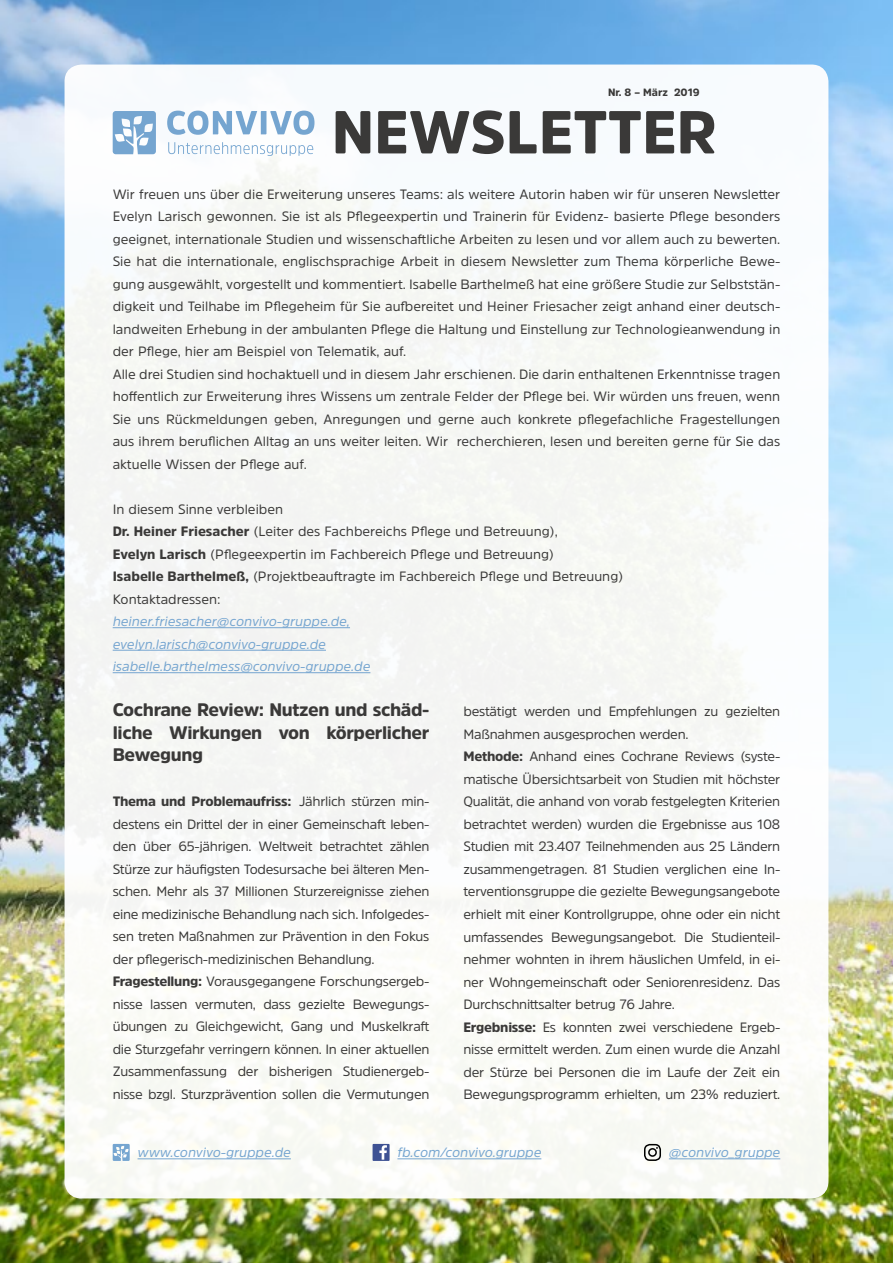
<style>
.page{position:relative;width:893px;height:1263px;background:#fff}
.page>*{position:absolute;margin:0;border:0;box-sizing:border-box;transform-origin:0 0}
.t1{font:900 60px "Amsi Pro";color:#3a3938}
.t2{font:900 18px/22.5px "Amsi Pro";letter-spacing:-.02em;color:#3a3938;text-align:justify}
.t3{font:13.5px/22.5px "Amsi Pro";letter-spacing:-.02em;color:#3a3938}
.t4{font:13.5px/22.5px "Amsi Pro";color:#3a3938}
.t5{font:italic 13.5px/22.5px "Amsi Pro";color:#75a5d0}
.t6{font:900 10.5px "Amsi Pro";color:#3a3938}
.s1{font-weight:900}
</style>
<div class="page">
<img style="left:0;top:0;width:893px;height:1263px">
<div style="left:65px;top:65px;width:763px;height:1133px;background:#f7faf6;border-radius:17px"></div>
<hr style="left:397px;top:1158px;width:144px;height:1px;background:#75a5d0">
<div style="left:373px;top:1144px;width:17px;height:17px;background:#3e5293"></div>
<svg style="left:379px;top:1145px;width:8px;height:15px"></svg>
<hr style="left:669px;top:1158px;width:111px;height:1px;background:#75a5d0">
<hr style="left:138px;top:1158px;width:153px;height:1px;background:#75a5d0">
<svg style="left:113px;top:1144px;width:17px;height:17px"></svg>
<div style="left:644px;top:1144px;width:17px;height:17px;border:2px solid #000;border-radius:5px"></div>
<div style="left:648px;top:1148px;width:9px;height:9px;border:2px solid #000;border-radius:50%"></div>
<svg style="left:113px;top:111px;width:43px;height:43px"></svg>
<svg style="left:168px;top:142px;width:145px;height:14px"></svg>
<svg style="left:167px;top:111px;width:147px;height:24px"></svg>
<hr style="left:113px;top:627px;width:237px;height:1px;background:#75a5d0">
<hr style="left:113px;top:650px;width:213px;height:1px;background:#75a5d0">
<hr style="left:113px;top:672px;width:257px;height:1px;background:#75a5d0">
<p class="t6" style="left:608px;top:85px;width:93px">Nr. 8 – März 2019</p>
<h1 class="t1" style="left:332px;top:91px;width:386px">NEWSLETTER</h1>
<p class="t4" style="left:113px;top:182px;width:669px">Wir freuen uns über die Erweiterung unseres Teams: als weitere Autorin haben wir für unseren Newsletter Evelyn Larisch gewonnen. Sie ist als Pflegeexpertin und Trainerin für Evidenz- basierte Pflege besonders geeignet, internationale Studien und wissenschaftliche Arbeiten zu lesen und vor allem auch zu bewerten.<br>Sie hat die internationale, englischsprachige Arbeit in diesem Newsletter zum Thema körperliche Bewe&shy;gung ausgewählt, vorgestellt und kommentiert. Isabelle Barthelmeß hat eine größere Studie zur Selbststän&shy;digkeit und Teilhabe im Pflegeheim für Sie aufbereitet und Heiner Friesacher zeigt anhand einer deutsch&shy;landweiten Erhebung in der ambulanten Pflege die Haltung und Einstellung zur Technologieanwendung in der Pflege, hier am Beispiel von Telematik, auf.<br>Alle drei Studien sind hochaktuell und in diesem Jahr erschienen. Die darin enthaltenen Erkenntnisse tragen hoffentlich zur Erweiterung ihres Wissens um zentrale Felder der Pflege bei. Wir würden uns freuen, wenn Sie uns Rückmeldungen geben, Anregungen und gerne auch konkrete pflegefachliche Fragestellungen aus ihrem beruflichen Alltag an uns weiter leiten. Wir recherchieren, lesen und bereiten gerne für Sie das aktuelle Wissen der Pflege auf.</p>
<p class="t4" style="left:113px;top:498px;width:512px">In diesem Sinne verbleiben<br><span class="s1">Dr. Heiner Friesacher</span> (Leiter des Fachbereichs Pflege und Betreuung),<br><span class="s1">Evelyn Larisch</span> (Pflegeexpertin im Fachbereich Pflege und Betreuung)<br><span class="s1">Isabelle Barthelmeß,</span> (Projektbeauftragte im Fachbereich Pflege und Betreuung)<br>Kontaktadressen:</p>
<p class="t5" style="left:113px;top:610px;width:259px">heiner.friesacher@convivo-gruppe.de, evelyn.larisch@convivo-gruppe.de isabelle.barthelmess@convivo-gruppe.de</p>
<h2 class="t2" style="left:113px;top:698px;width:318px">Cochrane Review: Nutzen und schäd&shy;liche Wirkungen von körperlicher Bewegung</h2>
<p class="t3" style="left:113px;top:790px;width:318px"><span class="s1">Thema und Problemaufriss:</span> Jährlich stürzen min&shy;destens ein Drittel der in einer Gemeinschaft leben&shy;den über 65-jährigen. Weltweit betrachtet zählen Stürze zur häufigsten Todesursache bei älteren Men&shy;schen. Mehr als 37 Millionen Sturzereignisse ziehen eine medizinische Behandlung nach sich. Infolgedes&shy;sen treten Maßnahmen zur Prävention in den Fokus der pflegerisch-medizinischen Behandlung.<br><span class="s1">Fragestellung:</span> Vorausgegangene Forschungsergeb&shy;nisse lassen vermuten, dass gezielte Bewegungs&shy;übungen zu Gleichgewicht, Gang und Muskelkraft die Sturzgefahr verringern können. In einer aktuellen Zusammenfassung der bisherigen Studienergeb&shy;nisse bzgl. Sturzprävention sollen die Vermutungen</p>
<p class="t3" style="left:463px;top:700px;width:318px">bestätigt werden und Empfehlungen zu gezielten Maßnahmen ausgesprochen werden.<br><span class="s1">Methode:</span> Anhand eines Cochrane Reviews (syste&shy;matische Übersichtsarbeit von Studien mit höchster Qualität, die anhand von vorab festgelegten Kriterien betrachtet werden) wurden die Ergebnisse aus 108<br>Studien mit 23.407 Teilnehmenden aus 25 Ländern zusammengetragen. 81 Studien verglichen eine In&shy;terventionsgruppe die gezielte Bewegungsangebote erhielt mit einer Kontrollgruppe, ohne oder ein nicht umfassendes Bewegungsangebot. Die Studienteil&shy;nehmer wohnten in ihrem häuslichen Umfeld, in ei&shy;ner Wohngemeinschaft oder Seniorenresidenz. Das Durchschnittsalter betrug 76 Jahre.<br><span class="s1">Ergebnisse:</span> Es konnten zwei verschiedene Ergeb&shy;nisse ermittelt werden. Zum einen wurde die Anzahl der Stürze bei Personen die im Laufe der Zeit ein Bewegungsprogramm erhielten, um 23% reduziert.</p>
<p class="t5" style="left:138px;top:1141px;width:155px">www.convivo-gruppe.de</p>
<p class="t5" style="left:397px;top:1141px;width:145px">fb.com/convivo.gruppe</p>
<p class="t5" style="left:669px;top:1141px;width:113px">@convivo_gruppe</p>
</div>
